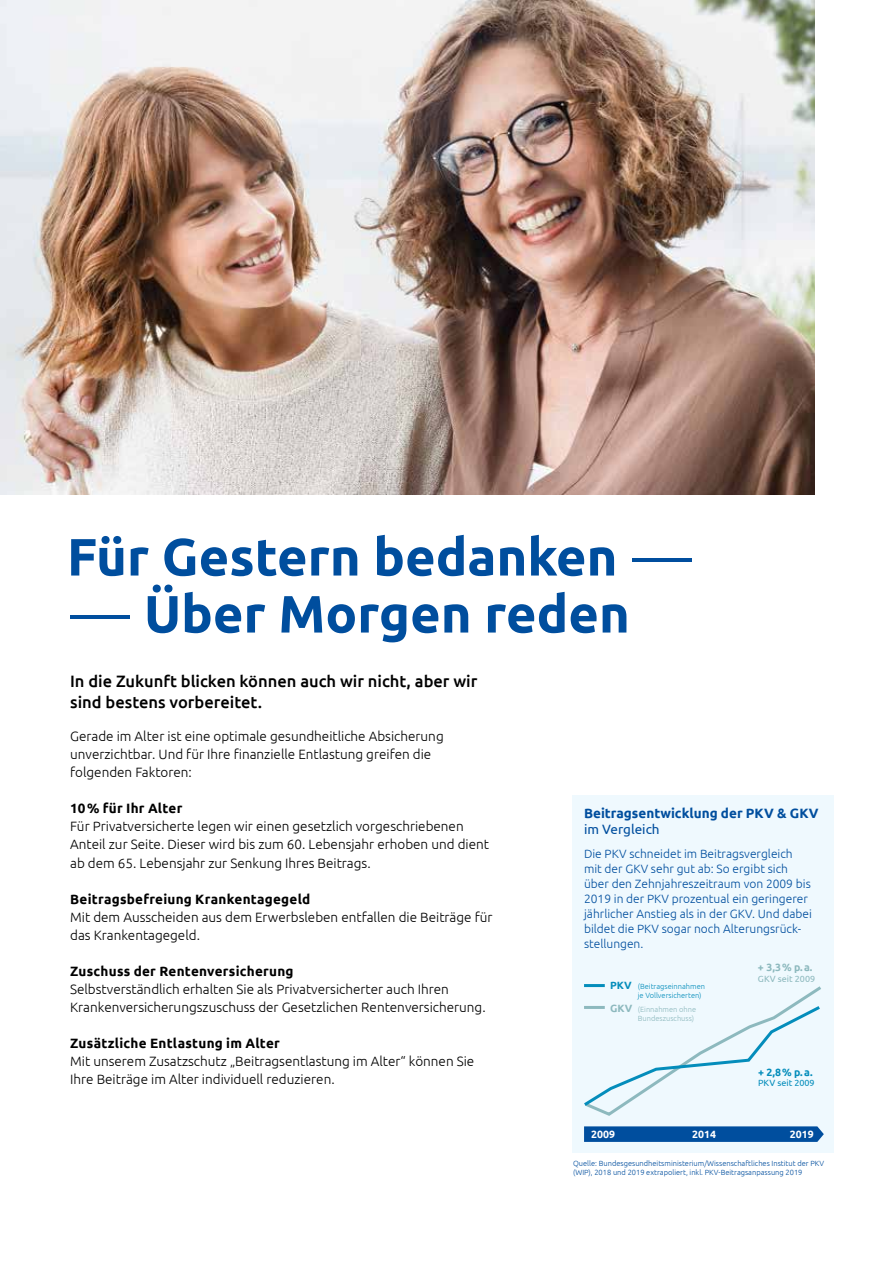
<style>
.page{position:relative;width:893px;height:1263px;background:#fff}
.page>*{position:absolute;margin:0;border:0;box-sizing:border-box;transform-origin:0 0}
.t1{font:700 52.5px/57px "Ubuntu";color:#004e9e}
.t2{font:500 16.5px/21px "Ubuntu";color:#000}
.t3{font:300 13.5px/18.1px "Ubuntu";color:#000}
.t4{font:700 13.5px "Ubuntu";letter-spacing:.02em;color:#000}
.t5{font:700 13.5px "Ubuntu";color:#004e9e}
.t6{font:13.5px "Ubuntu";color:#004e9e}
.t7{font:300 12px/15px "Ubuntu";color:#004e9e}
.t8{font:700 10.5px "Ubuntu";color:#fff}
.t9{font:700 10.5px "Ubuntu";color:#048dbb}
.t10{font:700 10.5px "Ubuntu";color:#8db9be}
.t11{font:9px "Ubuntu";color:#048dbb}
.t12{font:9px "Ubuntu";color:#8db9be}
.t13{font:300 7.5px/9px "Ubuntu";color:#004e9e}
.t14{font:300 7.5px/9px "Ubuntu";color:#048dbb}
.t15{font:300 7.5px/9px "Ubuntu";color:#8db9be;text-align:right}
.s1{font-weight:300}
.s2{font-weight:700;font-size:10.5px}
</style>
<div class="page">
<div style="left:572px;top:795px;width:261px;height:358px;background:#eff9fe"></div>
<svg style="left:584px;top:1126px;width:240px;height:16px;background:#0a55a2"></svg>
<svg style="left:584px;top:986px;width:237px;height:130px"></svg>
<hr style="left:584px;top:984px;width:21px;height:3px;background:#048dbb">
<hr style="left:584px;top:1006px;width:21px;height:3px;background:#8db9be">
<img style="left:0;top:0;width:814px;height:495px">
<h1 class="t1" style="left:63px;top:528px;width:637px">Für Gestern bedanken <span class="s1">- -</span>Über Morgen reden</h1>
<p class="t2" style="left:70px;top:670px;width:409px">In die Zukunft blicken können auch wir nicht, aber wir sind bestens vorbereitet.</p>
<p class="t3" style="left:70px;top:727px;width:375px">Gerade im Alter ist eine optimale gesundheitliche Absicherung unverzichtbar. Und für Ihre finanzielle Entlastung greifen die folgenden Faktoren:</p>
<p class="t4" style="left:70px;top:800px;width:114px">10% für Ihr Alter</p>
<p class="t3" style="left:70px;top:817px;width:420px">Für Privatversicherte legen wir einen gesetzlich vorgeschriebenen<br>Anteil zur Seite. Dieser wird bis zum 60. Lebensjahr erhoben und dient ab dem 65. Lebensjahr zur Senkung Ihres Beitrags.</p>
<p class="t4" style="left:70px;top:891px;width:242px">Beitragsbefreiung Krankentagegeld</p>
<p class="t3" style="left:70px;top:907px;width:424px">Mit dem Ausscheiden aus dem Erwerbsleben entfallen die Beiträge für das Krankentagegeld.</p>
<p class="t4" style="left:70px;top:963px;width:225px">Zuschuss der Rentenversicherung</p>
<p class="t3" style="left:70px;top:980px;width:417px">Selbstverständlich erhalten Sie als Privatversicherter auch Ihren<br>Krankenversicherungszuschuss der Gesetzlichen Rentenversicherung.</p>
<p class="t4" style="left:70px;top:1035px;width:211px">Zusätzliche Entlastung im Alter</p>
<p class="t3" style="left:70px;top:1052px;width:406px">Mit unserem Zusatzschutz „Beitragsentlastung im Alter“ können Sie<br>Ihre Beiträge im Alter individuell reduzieren.</p>
<p class="t5" style="left:584px;top:805px;width:236px">Beitragsentwicklung der PKV &amp; GKV</p>
<p class="t6" style="left:584px;top:821px;width:77px">im Vergleich</p>
<p class="t7" style="left:584px;top:846px;width:229px">Die PKV schneidet im Beitragsvergleich mit der GKV sehr gut ab: So ergibt sich über den Zehnjahreszeitraum von 2009 bis 2019 in der PKV prozentual ein geringerer jährlicher Anstieg als in der GKV. Und dabei bildet die PKV sogar noch Alterungsrück&shy;stellungen.</p>
<p class="t10" style="left:758px;top:961px;width:56px">+ 3,3% p.a.</p>
<p class="t12" style="left:758px;top:973px;width:59px">GKV seit 2009</p>
<p class="t14" style="left:638px;top:982px;width:69px;text-indent:-28px"><span class="s2">PKV</span> (Beitragseinnahmen je Vollversicherten)</p>
<p class="t15" style="left:610px;top:1004px;width:88px"><span class="s2">GKV</span> (Einnahmen ohne<br>Bundeszuschuss)</p>
<p class="t9" style="left:758px;top:1066px;width:56px">+ 2,8% p.a.</p>
<p class="t11" style="left:758px;top:1077px;width:58px">PKV seit 2009</p>
<p class="t8" style="left:591px;top:1127px;width:25px">2009</p>
<p class="t8" style="left:692px;top:1127px;width:25px">2014</p>
<p class="t8" style="left:790px;top:1127px;width:25px">2019</p>
<p class="t13" style="left:573px;top:1158px;width:253px">Quelle: Bundesgesundheitsministerium/Wissenschaftliches Institut der PKV (WIP), 2018 und 2019 extrapoliert, inkl. PKV-Beitragsanpassung 2019</p>
</div>
